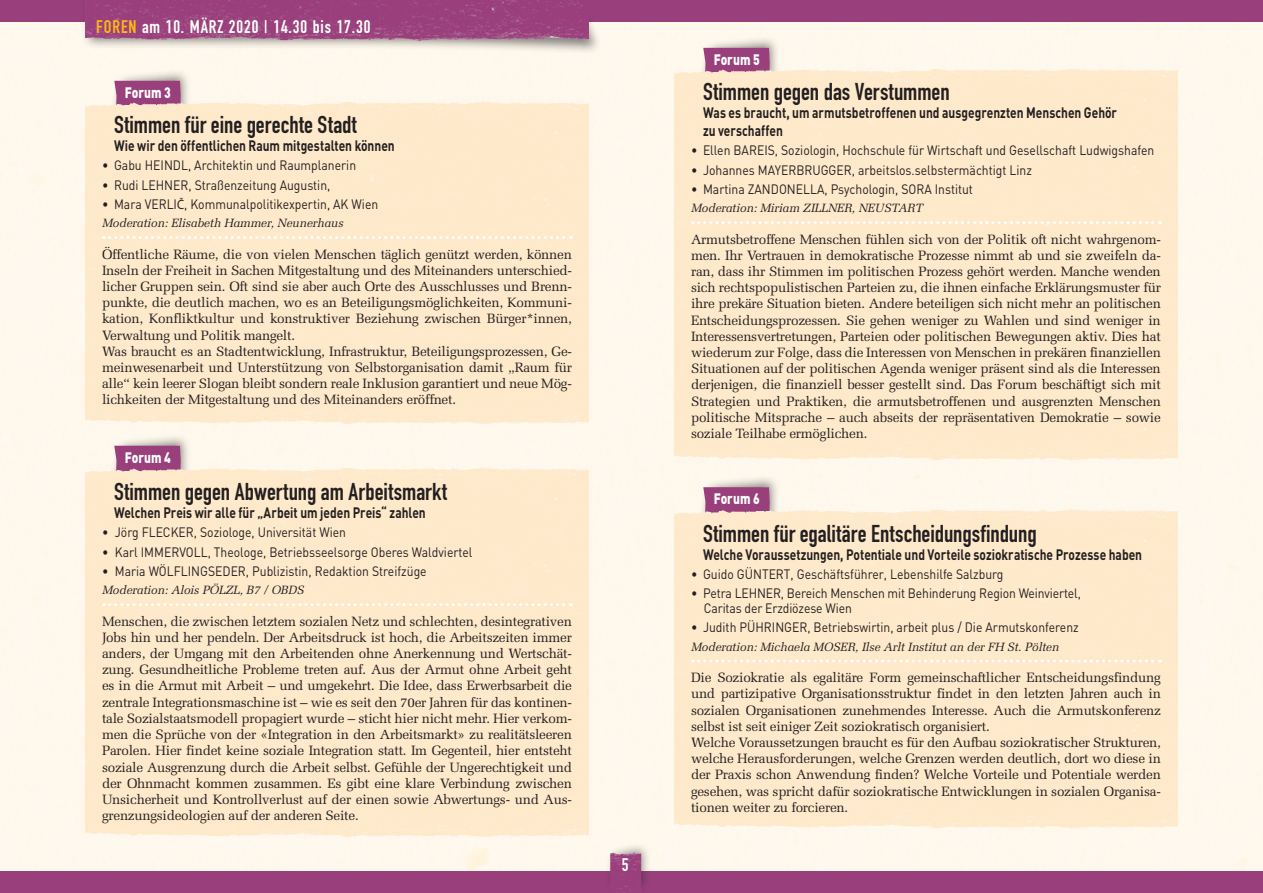
<style>
.page{position:relative;width:1263px;height:893px;background:#fff}
.page>*{position:absolute;margin:0;border:0;box-sizing:border-box;transform-origin:0 0}
.t1{font:24px "DIN Engschrift";color:#231f20}
.t2{font:18px "DIN Engschrift";letter-spacing:.05em;color:#fff}
.t3{font:700 15px/18px "DIN";color:#231f20;scale:.8 1}
.t4{font:900 15px "DIN";letter-spacing:-.005em;color:#fff;scale:.8 1}
.t5{font:13.5px/16.2px "Melior";letter-spacing:-.02em;color:#231f20}
.t6{font:13.5px/15px "DIN";color:#231f20;scale:.9 1}
.t7{font:italic 12px "Melior";letter-spacing:-.01em;color:#231f20}
.s1{color:#fcb814}
.s2{font-family:"Myriad Pro"}
</style>
<div class="page">
<div style="left:0;top:21px;width:1263px;height:851px;background:#fef8ed"></div>
<div style="left:0;top:0;width:1263px;height:21px;background:#983f7c"></div>
<div style="left:0;top:872px;width:1263px;height:21px;background:#983f7c"></div>
<div style="left:605px;top:842px;width:46px;height:51px;background:#231f20;opacity:.55"></div>
<img style="left:610px;top:852px;width:31px;height:41px">
<div style="left:81px;top:0;width:522px;height:55px;background:#231f20;opacity:.55"></div>
<img style="left:85px;top:0;width:495px;height:41px">
<div style="left:110px;top:69px;width:81px;height:52px;background:#231f20;opacity:.55"></div>
<svg style="left:114px;top:81px;width:67px;height:20px"></svg>
<div style="left:85px;top:101px;width:504px;height:207px;background:#fee9ca"></div>
<div style="left:85px;top:213px;width:500px;height:212px;background:#fee9ca"></div>
<svg style="left:104px;top:236px;width:467px;height:3px"></svg>
<div style="left:699px;top:36px;width:81px;height:52px;background:#231f20;opacity:.55"></div>
<svg style="left:703px;top:48px;width:67px;height:20px"></svg>
<div style="left:674px;top:68px;width:504px;height:207px;background:#fee9ca"></div>
<div style="left:674px;top:249px;width:500px;height:212px;background:#fee9ca"></div>
<svg style="left:692px;top:221px;width:468px;height:3px"></svg>
<div style="left:110px;top:433px;width:81px;height:53px;background:#231f20;opacity:.55"></div>
<svg style="left:114px;top:446px;width:67px;height:21px"></svg>
<div style="left:85px;top:467px;width:504px;height:207px;background:#fee9ca"></div>
<div style="left:85px;top:615px;width:500px;height:222px;background:#fee9ca"></div>
<svg style="left:104px;top:603px;width:467px;height:3px"></svg>
<div style="left:699px;top:475px;width:81px;height:53px;background:#231f20;opacity:.55"></div>
<svg style="left:703px;top:487px;width:67px;height:22px"></svg>
<div style="left:674px;top:509px;width:504px;height:206px;background:#fee9ca"></div>
<div style="left:674px;top:606px;width:500px;height:223px;background:#fee9ca"></div>
<svg style="left:692px;top:660px;width:468px;height:3px"></svg>
<h2 class="t2" style="left:96px;top:16px;width:276px"><span class="s1">FOREN</span> am 10. MÄRZ 2020 | 14.30 bis 17.30</h2>
<p class="t4" style="left:125px;top:82px;width:59px">Forum 3</p>
<h1 class="t1" style="left:114px;top:111px;width:244px">Stimmen für eine gerechte Stadt</h1>
<p class="t3" style="left:114px;top:136px;width:352px">Wie wir den öffentlichen Raum mitgestalten können</p>
<p class="t6" style="left:102px;top:158px;width:284px">• Gabu HEINDL, Architektin und Raumplanerin</p>
<p class="t6" style="left:102px;top:177px;width:255px">• Rudi LEHNER, Straßenzeitung Augustin,</p>
<p class="t6" style="left:102px;top:196px;width:308px">• Mara VERLI<span class="s2">Č</span>, Kommunalpolitikexpertin, AK Wien</p>
<p class="t7" style="left:102px;top:216px;width:243px">Moderation: Elisabeth Hammer, Neunerhaus</p>
<p class="t5" style="left:102px;top:246px;width:471px">Öffentliche Räume, die von vielen Menschen täglich genützt werden, können Inseln der Freiheit in Sachen Mitgestaltung und des Miteinanders unterschied&shy;licher Gruppen sein. Oft sind sie aber auch Orte des Ausschlusses und Brenn&shy;punkte, die deutlich machen, wo es an Beteiligungsmöglichkeiten, Kommuni&shy;kation, Konfliktkultur und konstruktiver Beziehung zwischen Bürger*innen, Verwaltung und Politik mangelt.<br>Was braucht es an Stadtentwicklung, Infrastruktur, Beteiligungsprozessen, Ge&shy;meinwesenarbeit und Unterstützung von Selbstorganisation damit „Raum für alle“ kein leerer Slogan bleibt sondern reale Inklusion garantiert und neue Mög&shy;lichkeiten der Mitgestaltung und des Miteinanders eröffnet.</p>
<p class="t4" style="left:125px;top:447px;width:59px">Forum 4</p>
<h1 class="t1" style="left:114px;top:478px;width:334px">Stimmen gegen Abwertung am Arbeitsmarkt</h1>
<p class="t3" style="left:114px;top:503px;width:391px">Welchen Preis wir alle für „Arbeit um jeden Preis“ zahlen</p>
<p class="t6" style="left:102px;top:525px;width:273px">• Jörg FLECKER, Soziologe, Universität Wien</p>
<p class="t6" style="left:102px;top:544px;width:413px">• Karl IMMERVOLL, Theologe, Betriebsseelsorge Oberes Waldviertel</p>
<p class="t6" style="left:102px;top:563px;width:362px">• Maria WÖLFLINGSEDER, Publizistin, Redaktion Streifzüge</p>
<p class="t7" style="left:102px;top:583px;width:204px">Moderation: Alois PÖLZL, B7 / OBDS</p>
<p class="t5" style="left:102px;top:613px;width:471px;text-align:justify">Menschen, die zwischen letztem sozialen Netz und schlechten, desintegrativen Jobs hin und her pendeln. Der Arbeitsdruck ist hoch, die Arbeitszeiten immer anders, der Umgang mit den Arbeitenden ohne Anerkennung und Wertschät&shy;zung. Gesundheitliche Probleme treten auf. Aus der Armut ohne Arbeit geht es in die Armut mit Arbeit – und umgekehrt. Die Idee, dass Erwerbsarbeit die zentrale Integrationsmaschine ist – wie es seit den 70er Jahren für das kontinen&shy;tale Sozialstaatsmodell propagiert wurde – sticht hier nicht mehr. Hier verkom&shy;men die Sprüche von der «Integration in den Arbeitsmarkt» zu realitätsleeren Parolen. Hier findet keine soziale Integration statt. Im Gegenteil, hier entsteht soziale Ausgrenzung durch die Arbeit selbst. Gefühle der Ungerechtigkeit und der Ohnmacht kommen zusammen. Es gibt eine klare Verbindung zwischen Unsicherheit und Kontrollverlust auf der einen sowie Abwertungs- und Aus&shy;grenzungsideologien auf der anderen Seite.</p>
<h2 class="t2" style="left:622px;top:854px;width:8px">5</h2>
<p class="t4" style="left:714px;top:49px;width:59px">Forum 5</p>
<h1 class="t1" style="left:703px;top:78px;width:248px">Stimmen gegen das Verstummen</h1>
<p class="t3" style="left:703px;top:103px;width:519px">Was es braucht, um armutsbetroffenen und ausgegrenzten Menschen Gehör zu verschaffen</p>
<p class="t6" style="left:691px;top:143px;width:516px">• Ellen BAREIS, Soziologin, Hochschule für Wirtschaft und Gesellschaft Ludwigshafen</p>
<p class="t6" style="left:691px;top:162px;width:380px">• Johannes MAYERBRUGGER, arbeitslos.selbstermächtigt Linz</p>
<p class="t6" style="left:691px;top:181px;width:315px">• Martina ZANDONELLA, Psychologin, SORA Institut</p>
<p class="t7" style="left:691px;top:201px;width:234px">Moderation: Miriam ZILLNER, NEUSTART</p>
<p class="t5" style="left:691px;top:231px;width:471px;text-align:justify">Armutsbetroffene Menschen fühlen sich von der Politik oft nicht wahrgenom&shy;men. Ihr Vertrauen in demokratische Prozesse nimmt ab und sie zweifeln da&shy;ran, dass ihr Stimmen im politischen Prozess gehört werden. Manche wenden sich rechtspopulistischen Parteien zu, die ihnen einfache Erklärungsmuster für ihre prekäre Situation bieten. Andere beteiligen sich nicht mehr an politischen Entscheidungsprozessen. Sie gehen weniger zu Wahlen und sind weniger in Interessensvertretungen, Parteien oder politischen Bewegungen aktiv. Dies hat wiederum zur Folge, dass die Interessen von Menschen in prekären finanziellen Situationen auf der politischen Agenda weniger präsent sind als die Interessen derjenigen, die finanziell besser gestellt sind. Das Forum beschäftigt sich mit Strategien und Praktiken, die armutsbetroffenen und ausgrenzten Menschen politische Mitsprache – auch abseits der repräsentativen Demokratie – sowie soziale Teilhabe ermöglichen.</p>
<p class="t4" style="left:714px;top:489px;width:59px">Forum 6</p>
<h1 class="t1" style="left:703px;top:519px;width:335px">Stimmen für egalitäre Entscheidungsfindung</h1>
<p class="t3" style="left:703px;top:544px;width:550px">Welche Voraussetzungen, Potentiale und Vorteile soziokratische Prozesse haben</p>
<p class="t6" style="left:691px;top:566px;width:349px">• Guido GÜNTERT, Geschäftsführer, Lebenshilfe Salzburg</p>
<p class="t6" style="left:704px;top:585px;width:421px;text-indent:-13px">• Petra LEHNER, Bereich Menschen mit Behinderung Region Weinviertel,<br>Caritas der Erzdiözese Wien</p>
<p class="t6" style="left:691px;top:620px;width:432px">• Judith PÜHRINGER, Betriebswirtin, arbeit plus / Die Armutskonferenz</p>
<p class="t7" style="left:691px;top:640px;width:370px">Moderation: Michaela MOSER, Ilse Arlt Institut an der FH St. Pölten</p>
<p class="t5" style="left:691px;top:669px;width:471px">Die Soziokratie als egalitäre Form gemeinschaftlicher Entscheidungsfindung und partizipative Organisationsstruktur findet in den letzten Jahren auch in sozialen Organisationen zunehmendes Interesse. Auch die Armutskonferenz selbst ist seit einiger Zeit soziokratisch organisiert.<br>Welche Voraussetzungen braucht es für den Aufbau soziokratischer Strukturen, welche Herausforderungen, welche Grenzen werden deutlich, dort wo diese in der Praxis schon Anwendung finden? Welche Vorteile und Potentiale werden gesehen, was spricht dafür soziokratische Entwicklungen in sozialen Organisa&shy;tionen weiter zu forcieren.</p>
</div>
